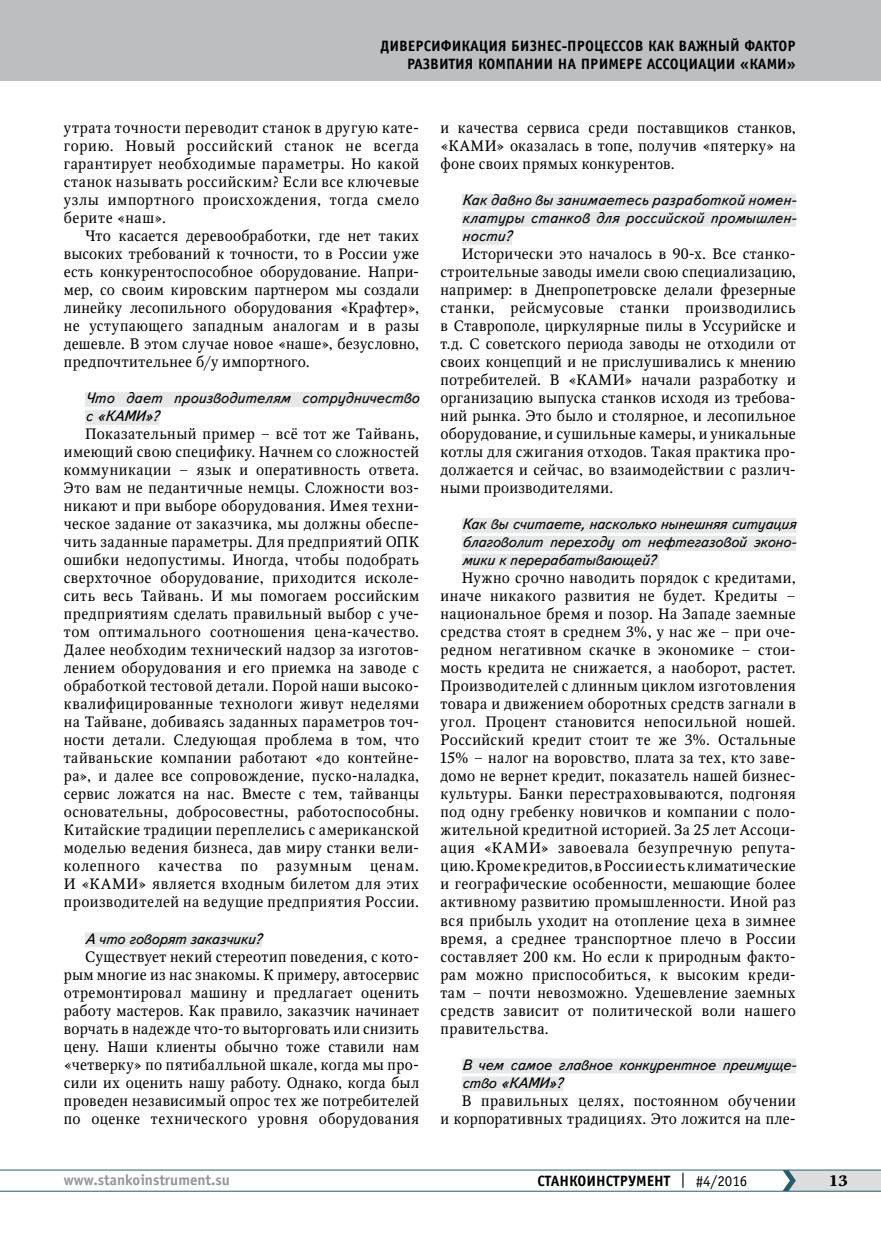
<style>
.page{position:relative;width:881px;height:1234px;background:#fff}
.page>*{position:absolute;margin:0;border:0;box-sizing:border-box;transform-origin:0 0}
.t1{font:15px/18px "Octava";letter-spacing:.03em;color:#000;text-align:justify}
.t2{font:italic 15px/18px "Text Book C";letter-spacing:-.005em;color:#000}
.t3{font:700 15px/18px "Officina Sans C";color:#000}
.t4{font:700 15px "Officina Sans C";color:#939598}
.t5{font:700 15px "Octava";color:#000}
.s1{font-weight:400}
</style>
<div class="page">
<hr style="left:0;top:1190px;width:880px;height:1px;background:#285b6e">
<hr style="left:0;top:1169px;width:880px;height:1px;background:#285b6e">
<svg style="left:782px;top:1169px;width:98px;height:21px;background:#cbd1d4"></svg>
<div style="left:0;top:0;width:880px;height:81px;background:#bcbec0"></div>
<div style="left:85px;top:392px;width:334px;height:15px;background:#e6e7e8"></div>
<div style="left:85px;top:410px;width:74px;height:15px;background:#e6e7e8"></div>
<div style="left:85px;top:932px;width:177px;height:15px;background:#e6e7e8"></div>
<div style="left:461px;top:194px;width:334px;height:15px;background:#e6e7e8"></div>
<div style="left:461px;top:212px;width:334px;height:15px;background:#e6e7e8"></div>
<div style="left:461px;top:230px;width:50px;height:15px;background:#e6e7e8"></div>
<div style="left:461px;top:518px;width:334px;height:15px;background:#e6e7e8"></div>
<div style="left:461px;top:536px;width:334px;height:15px;background:#e6e7e8"></div>
<div style="left:461px;top:554px;width:198px;height:15px;background:#e6e7e8"></div>
<div style="left:461px;top:1058px;width:334px;height:15px;background:#e6e7e8"></div>
<div style="left:461px;top:1076px;width:102px;height:15px;background:#e6e7e8"></div>
<p class="t3" style="left:407px;top:37px;width:390px;text-indent:-27px">Диверсификация бизнес-процессов как важный фактор развития компании на примере Ассоциации «КАМИ</p>
<p class="t3" style="left:786px;top:55px;width:10px">»</p>
<p class="t1" style="left:64px;top:119px;width:357px">утрата точности переводит станок в другую кате&shy;горию. Новый российский станок не всегда гарантирует необходимые параметры. Но какой станок называть российским? Если все ключевые узлы импортного происхождения, тогда смело берите «наш».</p>
<p class="t1" style="left:64px;top:227px;width:357px;text-indent:21px">Что касается деревообработки, где нет таких высоких требований к точности, то в России уже есть конкурентоспособное оборудование. Напри&shy;мер, со своим кировским партнером мы создали линейку лесопильного оборудования «Крафтер», не уступающего западным аналогам и в разы дешевле. В этом случае новое «наше», безусловно, предпочтительнее б/у импортного.</p>
<p class="t2" style="left:85px;top:389px;width:335px">Что дает производителям сотрудничество с «КАМИ»?</p>
<p class="t1" style="left:64px;top:425px;width:357px;text-indent:21px">Показательный пример − всё тот же Тайвань, имеющий свою специфику. Начнем со сложностей коммуникации – язык и оперативность ответа.<br>Это вам не педантичные немцы. Сложности воз&shy;никают и при выборе оборудования. Имея техни&shy;ческое задание от заказчика, мы должны обеспе&shy;чить заданные параметры. Для предприятий ОПК ошибки недопустимы. Иногда, чтобы подобрать сверхточное оборудование, приходится исколе&shy;сить весь Тайвань. И мы помогаем российским предприятиям сделать правильный выбор с уче&shy;том оптимального соотношения цена-качество.<br>Далее необходим технический надзор за изготов&shy;лением оборудования и его приемка на заводе с обработкой тестовой детали. Порой наши высоко&shy;квалифицированные технологи живут неделями на Тайване, добиваясь заданных параметров точ&shy;ности детали. Следующая проблема в том, что тайваньские компании работают «до контейне&shy;ра», и далее все сопровождение, пуско-наладка, сервис ложатся на нас. Вместе с тем, тайванцы основательны, добросовестны, работоспособны.<br>Китайские традиции переплелись с американской моделью ведения бизнеса, дав миру станки вели&shy;колепного качества по разумным ценам.<br>И «КАМИ» является входным билетом для этих производителей на ведущие предприятия России.</p>
<p class="t2" style="left:85px;top:929px;width:178px">А что говорят заказчики?</p>
<p class="t1" style="left:64px;top:947px;width:357px;text-indent:21px">Существует некий стереотип поведения, с кото&shy;рым многие из нас знакомы. К примеру, автосервис отремонтировал машину и предлагает оценить работу мастеров. Как правило, заказчик начинает ворчать в надежде что-то выторговать или снизить цену. Наши клиенты обычно тоже ставили нам «четверку» по пятибалльной шкале, когда мы про&shy;сили их оценить нашу работу. Однако, когда был проведен независимый опрос тех же потребителей по оценке технического уровня оборудования</p>
<p class="t1" style="left:440px;top:119px;width:357px">и качества сервиса среди поставщиков станков, «КАМИ» оказалась в топе, получив «пятерку» на фоне своих прямых конкурентов.</p>
<p class="t2" style="left:461px;top:191px;width:336px;text-align:justify">Как давно вы занимаетесь разработкой номен&shy;клатуры станков для российской промышлен&shy;ности?</p>
<p class="t1" style="left:440px;top:245px;width:357px;text-indent:21px">Исторически это началось в 90-х. Все станко&shy;строительные заводы имели свою специализацию, например: в Днепропетровске делали фрезерные станки, рейсмусовые станки производились в Ставрополе, циркулярные пилы в Уссурийске и т.д. С советского периода заводы не отходили от своих концепций и не прислушивались к мнению потребителей. В «КАМИ» начали разработку и организацию выпуска станков исходя из требова&shy;ний рынка. Это было и столярное, и лесопильное оборудование, и сушильные камеры, и уникальные котлы для сжигания отходов. Такая практика про&shy;должается и сейчас, во взаимодействии с различ&shy;ными производителями.</p>
<p class="t2" style="left:461px;top:515px;width:336px;text-align:justify">Как вы считаете, насколько нынешняя ситуация благоволит переходу от нефтегазовой эконо&shy;мики к перерабатывающей?</p>
<p class="t1" style="left:440px;top:569px;width:357px;text-indent:21px">Нужно срочно наводить порядок с кредитами, иначе никакого развития не будет. Кредиты − национальное бремя и позор. На Западе заемные средства стоят в среднем 3%, у нас же – при оче&shy;редном негативном скачке в экономике – стои&shy;мость кредита не снижается, а наоборот, растет.<br>Производителей с длинным циклом изготовления товара и движением оборотных средств загнали в угол. Процент становится непосильной ношей.<br>Российский кредит стоит те же 3%. Остальные 15% − налог на воровство, плата за тех, кто заве&shy;домо не вернет кредит, показатель нашей бизнес&shy;культуры. Банки перестраховываются, подгоняя под одну гребенку новичков и компании с поло&shy;жительной кредитной историей. За 25 лет Ассоци&shy;ация «КАМИ» завоевала безупречную репута&shy;цию. Кроме кредитов, в России есть климатические и географические особенности, мешающие более активному развитию промышленности. Иной раз вся прибыль уходит на отопление цеха в зимнее время, а среднее транспортное плечо в России составляет 200 км. Но если к природным факто&shy;рам можно приспособиться, к высоким креди&shy;там – почти невозможно. Удешевление заемных средств зависит от политической воли нашего правительства.</p>
<p class="t2" style="left:461px;top:1055px;width:336px">В чем самое главное конкурентное преимуще&shy;ство «КАМИ»?</p>
<p class="t1" style="left:440px;top:1091px;width:357px;text-align:right">В правильных целях, постоянном обучении<br>и корпоративных традициях. Это ложится на пле-</p>
<p class="t4" style="left:64px;top:1171px;width:168px">www.stankoinstrument.su</p>
<p class="t3" style="left:537px;top:1171px;width:211px">СТАНКОИНСТРУМЕНТ <span class="s1">| #4/2016</span></p>
<p class="t5" style="left:828px;top:1170px;width:20px">13</p>
</div>
